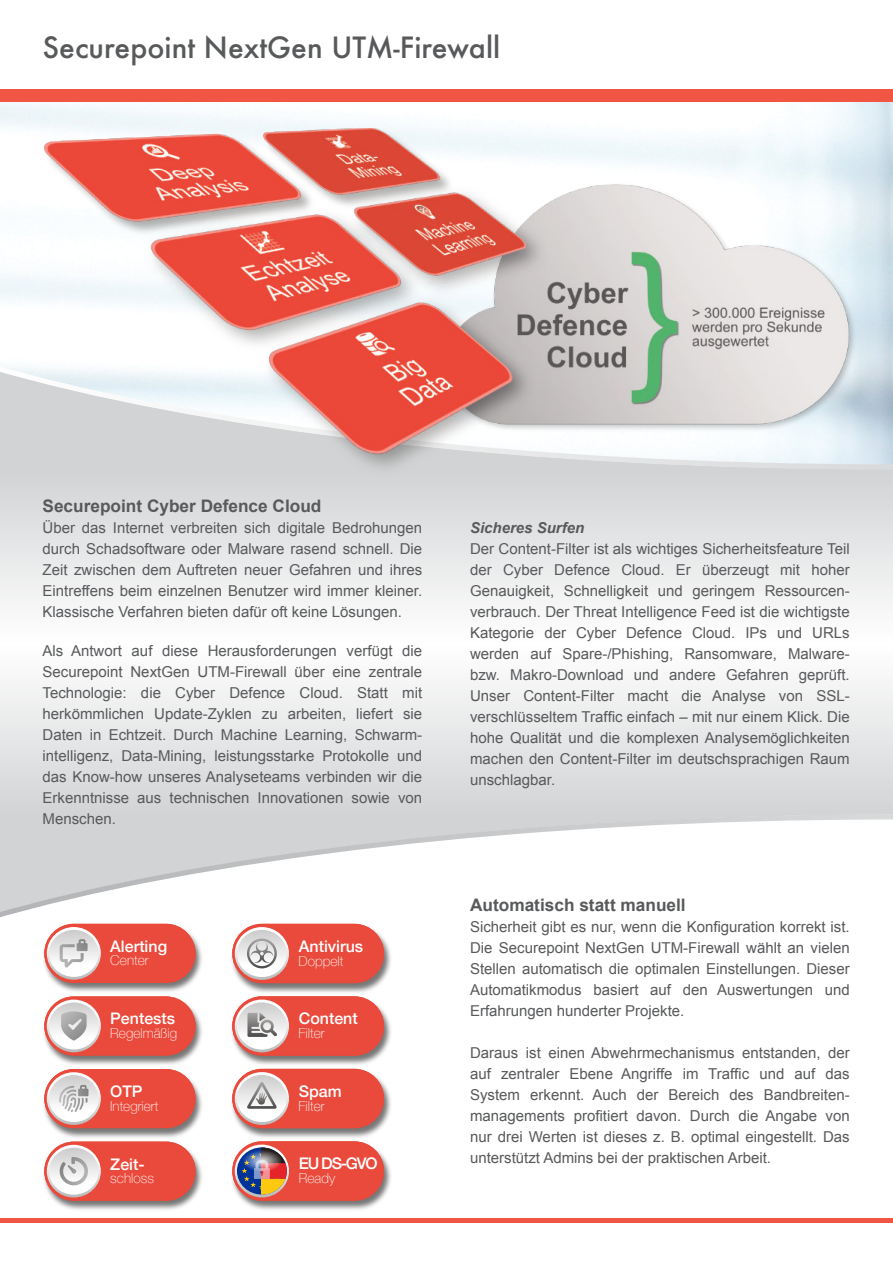
<style>
.page{position:relative;width:893px;height:1263px;background:#fff}
.page>*{position:absolute;margin:0;border:0;box-sizing:border-box;transform-origin:0 0}
.t1{font:500 28.5px "Futura";color:#58595b}
.t2{font:700 17.25px "Arial";color:#58595b}
.t3{font:500 16.05px "Helvetica Neue";color:#fff}
.t4{font:500 15.9px "Helvetica Neue";color:#fff}
.t5{font:15px/21px "Arial";color:#58595b;text-align:justify}
.t6{font:italic 700 15px "Arial";color:#58595b}
.t7{font:100 13.8px "Helvetica Neue";color:#fff}
.t8{font:100 13.65px "Helvetica Neue";color:#fff}
</style>
<div class="page">
<svg style="left:0;top:470px;width:893px;height:344px"></svg>
<svg style="left:0;top:814px;width:893px;height:104px"></svg>
<svg style="left:0;top:363px;width:41px;height:107px;background:#d6d8d9"></svg>
<div style="left:0;top:1218px;width:893px;height:5px;background:#f15645"></div>
<div style="left:0;top:89px;width:893px;height:13px;background:#f15645"></div>
<img style="left:243px;top:1157px;width:148px;height:53px">
<svg style="left:232px;top:1141px;width:152px;height:60px;background:#da6256"></svg>
<svg style="left:242px;top:1149px;width:40px;height:23px"></svg>
<img style="left:242px;top:1084px;width:149px;height:54px">
<svg style="left:232px;top:1069px;width:152px;height:59px;background:#e4796f"></svg>
<img style="left:243px;top:1012px;width:148px;height:53px">
<svg style="left:232px;top:996px;width:152px;height:60px;background:#e3796e"></svg>
<img style="left:242px;top:939px;width:149px;height:54px">
<svg style="left:232px;top:924px;width:152px;height:59px;background:#e4796f"></svg>
<img style="left:55px;top:1158px;width:147px;height:52px">
<svg style="left:44px;top:1141px;width:152px;height:60px;background:#e67c72"></svg>
<img style="left:54px;top:1086px;width:148px;height:52px">
<svg style="left:44px;top:1069px;width:152px;height:59px;background:#e67b71"></svg>
<img style="left:54px;top:1013px;width:148px;height:52px">
<svg style="left:44px;top:996px;width:152px;height:59px;background:#e47a70"></svg>
<img style="left:55px;top:940px;width:147px;height:52px">
<svg style="left:44px;top:924px;width:152px;height:59px;background:#e67b71"></svg>
<img style="left:41px;top:125px;width:852px;height:373px">
<h1 class="t1" style="left:43px;top:34px;width:459px">Securepoint NextGen UTM-Firewall</h1>
<p class="t2" style="left:43px;top:500px;width:280px">Securepoint Cyber Defence Cloud</p>
<p class="t5" style="left:43px;top:519px;width:381px">Über das Internet verbreiten sich digitale Bedrohungen durch Schadsoftware oder Malware rasend schnell. Die Zeit zwischen dem Auftreten neuer Gefahren und ihres Eintreffens beim einzelnen Benutzer wird immer kleiner.<br>Klassische Verfahren bieten dafür oft keine Lösungen.</p>
<p class="t5" style="left:43px;top:642px;width:381px">Als Antwort auf diese Herausforderungen verfügt die Securepoint NextGen UTM-Firewall über eine zentrale Technologie: die Cyber Defence Cloud. Statt mit herkömmlichen Update-Zyklen zu arbeiten, liefert sie Daten in Echtzeit. Durch Machine Learning, Schwarm&shy;intelligenz, Data-Mining, leistungsstarke Protokolle und das Know-how unseres Analyseteams verbinden wir die Erkenntnisse aus technischen Innovationen sowie von Menschen.</p>
<p class="t4" style="left:110px;top:936px;width:58px">Alerting</p>
<p class="t8" style="left:110px;top:952px;width:40px">Center</p>
<p class="t3" style="left:299px;top:936px;width:66px">Antivirus</p>
<p class="t7" style="left:298px;top:952px;width:46px">Doppelt</p>
<p class="t4" style="left:110px;top:1009px;width:66px">Pentests</p>
<p class="t8" style="left:110px;top:1025px;width:68px">Regelmäßig</p>
<p class="t3" style="left:299px;top:1009px;width:61px">Content</p>
<p class="t7" style="left:298px;top:1025px;width:28px">Filter</p>
<p class="t4" style="left:110px;top:1081px;width:34px">OTP</p>
<p class="t8" style="left:110px;top:1097px;width:49px">Integriert</p>
<p class="t3" style="left:299px;top:1081px;width:45px">Spam</p>
<p class="t7" style="left:298px;top:1097px;width:28px">Filter</p>
<p class="t4" style="left:110px;top:1154px;width:36px">Zeit-</p>
<p class="t8" style="left:110px;top:1170px;width:45px">schloss</p>
<p class="t3" style="left:299px;top:1154px;width:80px">EU DS-GVO</p>
<p class="t7" style="left:299px;top:1170px;width:38px">Ready</p>
<p class="t6" style="left:470px;top:522px;width:116px">Sicheres Surfen</p>
<p class="t5" style="left:470px;top:540px;width:381px">Der Content-Filter ist als wichtiges Sicherheitsfeature Teil der Cyber Defence Cloud. Er überzeugt mit hoher Genauigkeit, Schnelligkeit und geringem Ressourcen&shy;verbrauch. Der Threat Intelligence Feed ist die wichtigste Kategorie der Cyber Defence Cloud. IPs und URLs werden auf Spare-/Phishing, Ransomware, Malware&shy;bzw. Makro-Download und andere Gefahren geprüft.<br>Unser Content-Filter macht die Analyse von SSL&shy;verschlüsseltem Traffic einfach – mit nur einem Klick. Die hohe Qualität und die komplexen Analysemöglichkeiten machen den Content-Filter im deutschsprachigen Raum unschlagbar.</p>
<p class="t2" style="left:470px;top:899px;width:217px">Automatisch statt manuell</p>
<p class="t5" style="left:470px;top:918px;width:381px">Sicherheit gibt es nur, wenn die Konfiguration korrekt ist.<br>Die Securepoint NextGen UTM-Firewall wählt an vielen Stellen automatisch die optimalen Einstellungen. Dieser Automatikmodus basiert auf den Auswertungen und Erfahrungen hunderter Projekte.</p>
<p class="t5" style="left:470px;top:1044px;width:381px">Daraus ist einen Abwehrmechanismus entstanden, der auf zentraler Ebene Angriffe im Traffic und auf das System erkennt. Auch der Bereich des Bandbreiten&shy;managements profitiert davon. Durch die Angabe von nur drei Werten ist dieses z. B. optimal eingestellt. Das unterstützt Admins bei der praktischen Arbeit.</p>
</div>
